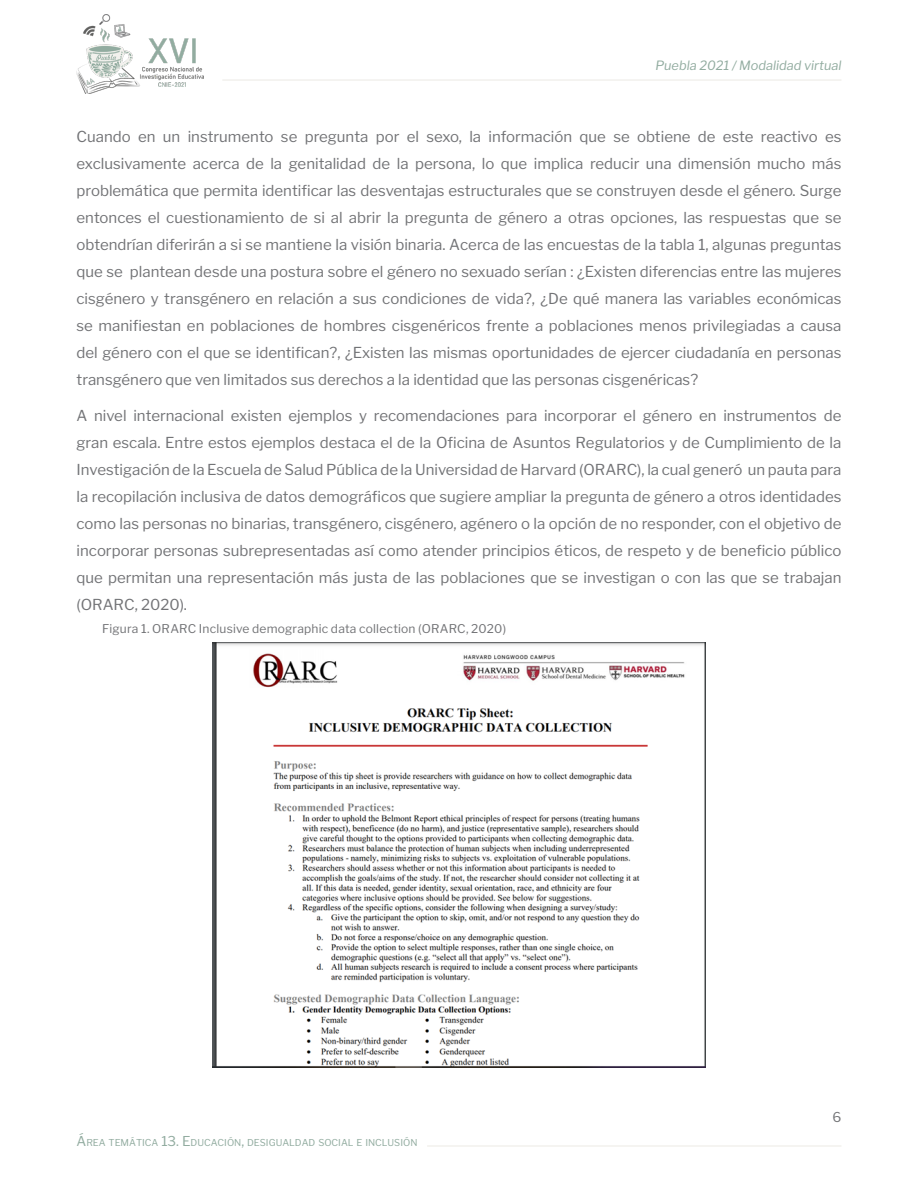
<style>
.page{position:relative;width:918px;height:1188px;background:#fff}
.page>*{position:absolute;margin:0;border:0;box-sizing:border-box;transform-origin:0 0}
.parrafo_general{font:15px/27px "Libre Franklin";color:#727376;text-align:justify}
.t1{font:13.5px "Libre Franklin";color:#727376}
.t2{font:italic 12.75px "Libre Franklin";color:#92aca0}
.PIES_DE_IMAGEN{font:12px "Libre Franklin";letter-spacing:.015em;color:#727376}
.t3{font:9.45px "Libre Franklin";color:#92aca0}
.s1{font-size:13.5px}
.s2{font-style:inherit}
</style>
<div class="page">
<hr style="left:222px;top:79px;width:619px;height:2px;background:#f2f1ed">
<img style="left:77px;top:15px;width:126px;height:79px">
<hr style="left:427px;top:1145px;width:414px;height:2px;background:#f2f1ed">
<img style="left:212px;top:642px;width:494px;height:426px">
<p class="t2" style="left:655px;top:58px;width:187px">Puebla 2021 / Modalidad virtual</p>
<p class="parrafo_general" style="left:77px;top:123px;width:766px">Cuando en un instrumento se pregunta por el sexo, la información que se obtiene de este reactivo es exclusivamente acerca de la genitalidad de la persona, lo que implica reducir una dimensión mucho más problemática que permita identificar las desventajas estructurales que se construyen desde el género. Surge entonces el cuestionamiento de si al abrir la pregunta de género a otras opciones, las respuestas que se obtendrían diferirán a si se mantiene la visión binaria. Acerca de las encuestas de la tabla 1, algunas preguntas que se plantean desde una postura sobre el género no sexuado serían : ¿Existen diferencias entre las mujeres cisgénero y transgénero en relación a sus condiciones de vida?, ¿De qué manera las variables económicas se manifiestan en poblaciones de hombres cisgenéricos frente a poblaciones menos privilegiadas a causa del género con el que se identifican?, ¿Existen las mismas oportunidades de ejercer ciudadanía en personas transgénero que ven limitados sus derechos a la identidad que las personas cisgenéricas?</p>
<p class="parrafo_general" style="left:77px;top:402px;width:766px">A nivel internacional existen ejemplos y recomendaciones para incorporar el género en instrumentos de gran escala. Entre estos ejemplos destaca el de la Oficina de Asuntos Regulatorios y de Cumplimiento de la Investigación de la Escuela de Salud Pública de la Universidad de Harvard (ORARC), la cual generó un pauta para la recopilación inclusiva de datos demográficos que sugiere ampliar la pregunta de género a otros identidades como las personas no binarias, transgénero, cisgénero, agénero o la opción de no responder, con el objetivo de incorporar personas subrepresentadas así como atender principios éticos, de respeto y de beneficio público que permitan una representación más justa de las poblaciones que se investigan o con las que se trabajan (ORARC, 2020).</p>
<p class="PIES_DE_IMAGEN" style="left:102px;top:621px;width:406px">Figura 1. ORARC Inclusive demographic data collection (ORARC, 2020)</p>
<p class="t3" style="left:77px;top:1137px;width:342px"><span class="s1">Á</span>REA TEMÁTICA <span class="s1">13. E</span>DUCACIÓN<span class="s1">,</span> DESIGUALDAD SOCIAL E INCLUSIÓ<span class="s2">N</span></p>
<p class="t1" style="left:833px;top:1109px;width:10px">6</p>
</div>
